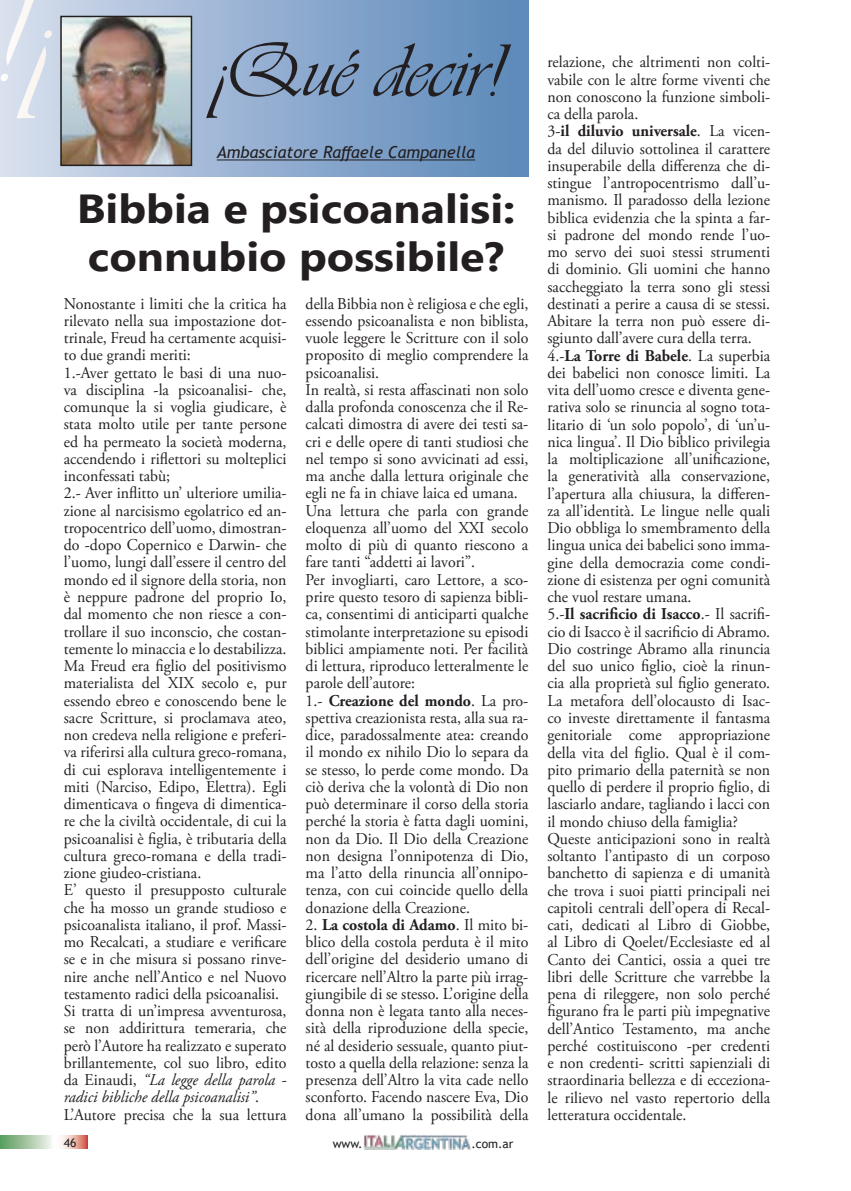
<style>
.page{position:relative;width:851px;height:1191px;background:#fff}
.page>*{position:absolute;margin:0;border:0;box-sizing:border-box;transform-origin:0 0}
.t1{font:79.5px "Vivaldii";color:#231f20}
.t2{font:700 40.5px/48.6px "Segoe UI";color:#231f20;scale:1.11 1}
.t3{font:16.5px/17.2px "Adobe Garamond Pro";color:#231f20;scale:.96 1}
.t4{font:italic 16.5px "Trebuchet MS";color:#231f20}
.t5{font:12px "Trebuchet MS";color:#231f20}
.s1{font-style:italic}
.s2{font-weight:700}
</style>
<div class="page">
<svg style="left:0;top:1135px;width:87px;height:13px"></svg>
<img style="left:364px;top:1134px;width:106px;height:15px">
<div style="left:0;top:0;width:528px;height:176px;background:linear-gradient(to right,#d6dcec,#5886b7)"></div>
<img style="left:63px;top:19px;width:126px;height:144px">
<div style="left:60px;top:16px;width:132px;height:150px;border:2px solid #231f20"></div>
<hr style="left:217px;top:159px;width:258px;height:1px;background:#231f20">
<h1 class="t1" style="left:-7px;top:24px;width:510px"><sup>!¡</sup> ¡Qué decir!</h1>
<p class="t4" style="left:217px;top:142px;width:260px">Ambasciatore Raffaele Campanella</p>
<h2 class="t2" style="left:77px;top:181px;width:396px">Bibbia e psicoanalisi: connubio possibile?</h2>
<p class="t3" style="left:64px;top:295px;width:233px">Nonostante i limiti che la critica ha rilevato nella sua impostazione dot&shy;trinale, Freud ha certamente acquisi&shy;to due grandi meriti:<br>1.-Aver gettato le basi di una nuo&shy;va disciplina -la psicoanalisi- che, comunque la si voglia giudicare, è stata molto utile per tante persone ed ha permeato la società moderna, accendendo i riflettori su molteplici inconfessati tabù;<br>2.- Aver inflitto un’ ulteriore umilia&shy;zione al narcisismo egolatrico ed an&shy;tropocentrico dell’uomo, dimostran&shy;do -dopo Copernico e Darwin- che l’uomo, lungi dall’essere il centro del mondo ed il signore della storia, non è neppure padrone del proprio Io, dal momento che non riesce a con&shy;trollare il suo inconscio, che costan&shy;temente lo minaccia e lo destabilizza.<br>Ma Freud era figlio del positivismo materialista del XIX secolo e, pur essendo ebreo e conoscendo bene le sacre Scritture, si proclamava ateo, non credeva nella religione e preferi&shy;va riferirsi alla cultura greco-romana, di cui esplorava intelligentemente i miti (Narciso, Edipo, Elettra). Egli dimenticava o fingeva di dimentica&shy;re che la civiltà occidentale, di cui la psicoanalisi è figlia, è tributaria della cultura greco-romana e della tradi&shy;zione giudeo-cristiana.<br>E’ questo il presupposto culturale che ha mosso un grande studioso e psicoanalista italiano, il prof. Massi&shy;mo Recalcati, a studiare e verificare se e in che misura si possano rinve&shy;nire anche nell’Antico e nel Nuovo testamento radici della psicoanalisi.<br>Si tratta di un’impresa avventurosa, se non addirittura temeraria, che però l’Autore ha realizzato e superato brillantemente, col suo libro, edito da Einaudi, <span class="s1">“La legge della parola - radici bibliche della psicoanalisi”</span>.<br>L’Autore precisa che la sua lettura</p>
<p class="t3" style="left:305px;top:295px;width:233px">della Bibbia non è religiosa e che egli, essendo psicoanalista e non biblista, vuole leggere le Scritture con il solo proposito di meglio comprendere la psicoanalisi.<br>In realtà, si resta affascinati non solo dalla profonda conoscenza che il Re&shy;calcati dimostra di avere dei testi sa&shy;cri e delle opere di tanti studiosi che nel tempo si sono avvicinati ad essi, ma anche dalla lettura originale che egli ne fa in chiave laica ed umana.<br>Una lettura che parla con grande eloquenza all’uomo del XXI secolo molto di più di quanto riescono a fare tanti “addetti ai lavori”.<br>Per invogliarti, caro Lettore, a sco&shy;prire questo tesoro di sapienza bibli&shy;ca, consentimi di anticiparti qualche stimolante interpretazione su episodi biblici ampiamente noti. Per facilità di lettura, riproduco letteralmente le parole dell’autore:<br>1.- <span class="s2">Creazione del mondo</span>. La pro&shy;spettiva creazionista resta, alla sua ra&shy;dice, paradossalmente atea: creando il mondo ex nihilo Dio lo separa da se stesso, lo perde come mondo. Da ciò deriva che la volontà di Dio non può determinare il corso della storia perché la storia è fatta dagli uomini, non da Dio. Il Dio della Creazione non designa l’onnipotenza di Dio, ma l’atto della rinuncia all’onnipo&shy;tenza, con cui coincide quello della donazione della Creazione.</p>
<p class="t3" style="left:305px;top:916px;width:233px;text-align:justify">2. <span class="s2">La costola di Adamo</span>. Il mito bi&shy;blico della costola perduta è il mito dell’origine del desiderio umano di ricercare nell’Altro la parte più irrag&shy;giungibile di se stesso. L’origine della donna non è legata tanto alla neces&shy;sità della riproduzione della specie, né al desiderio sessuale, quanto piut&shy;tosto a quella della relazione: senza la presenza dell’Altro la vita cade nello sconforto. Facendo nascere Eva, Dio dona all’umano la possibilità della</p>
<p class="t5" style="left:64px;top:1134px;width:14px">46</p>
<p class="t5" style="left:332px;top:1135px;width:31px">www.</p>
<p class="t5" style="left:471px;top:1135px;width:44px">.com.ar</p>
<p class="t3" style="left:547px;top:54px;width:233px">relazione, che altrimenti non colti&shy;vabile con le altre forme viventi che non conoscono la funzione simboli&shy;ca della parola.<br>3-<span class="s2">il diluvio universale</span>. La vicen&shy;da del diluvio sottolinea il carattere insuperabile della differenza che di&shy;stingue l’antropocentrismo dall’u&shy;manismo. Il paradosso della lezione biblica evidenzia che la spinta a far&shy;si padrone del mondo rende l’uo&shy;mo servo dei suoi stessi strumenti di dominio. Gli uomini che hanno saccheggiato la terra sono gli stessi destinati a perire a causa di se stessi.<br>Abitare la terra non può essere di&shy;sgiunto dall’avere cura della terra.<br>4.-<span class="s2">La Torre di Babele</span>. La superbia dei babelici non conosce limiti. La vita dell’uomo cresce e diventa gene&shy;rativa solo se rinuncia al sogno tota&shy;litario di ‘un solo popolo’, di ‘un’u&shy;nica lingua’. Il Dio biblico privilegia la moltiplicazione all’unificazione, la generatività alla conservazione, l’apertura alla chiusura, la differen&shy;za all’identità. Le lingue nelle quali Dio obbliga lo smembramento della lingua unica dei babelici sono imma&shy;gine della democrazia come condi&shy;zione di esistenza per ogni comunità che vuol restare umana.<br>5.-<span class="s2">Il sacrificio di Isacco</span>.- Il sacrifi&shy;cio di Isacco è il sacrificio di Abramo.<br>Dio costringe Abramo alla rinuncia del suo unico figlio, cioè la rinun&shy;cia alla proprietà sul figlio generato.<br>La metafora dell’olocausto di Isac&shy;co investe direttamente il fantasma genitoriale come appropriazione della vita del figlio. Qual è il com&shy;pito primario della paternità se non quello di perdere il proprio figlio, di lasciarlo andare, tagliando i lacci con il mondo chiuso della famiglia?<br>Queste anticipazioni sono in realtà soltanto l’antipasto di un corposo banchetto di sapienza e di umanità che trova i suoi piatti principali nei capitoli centrali dell’opera di Recal&shy;cati, dedicati al Libro di Giobbe, al Libro di Qoelet/Ecclesiaste ed al Canto dei Cantici, ossia a quei tre libri delle Scritture che varrebbe la pena di rileggere, non solo perché figurano fra le parti più impegnative dell’Antico Testamento, ma anche perché costituiscono -per credenti e non credenti- scritti sapienziali di straordinaria bellezza e di ecceziona&shy;le rilievo nel vasto repertorio della letteratura occidentale.</p>
</div>
